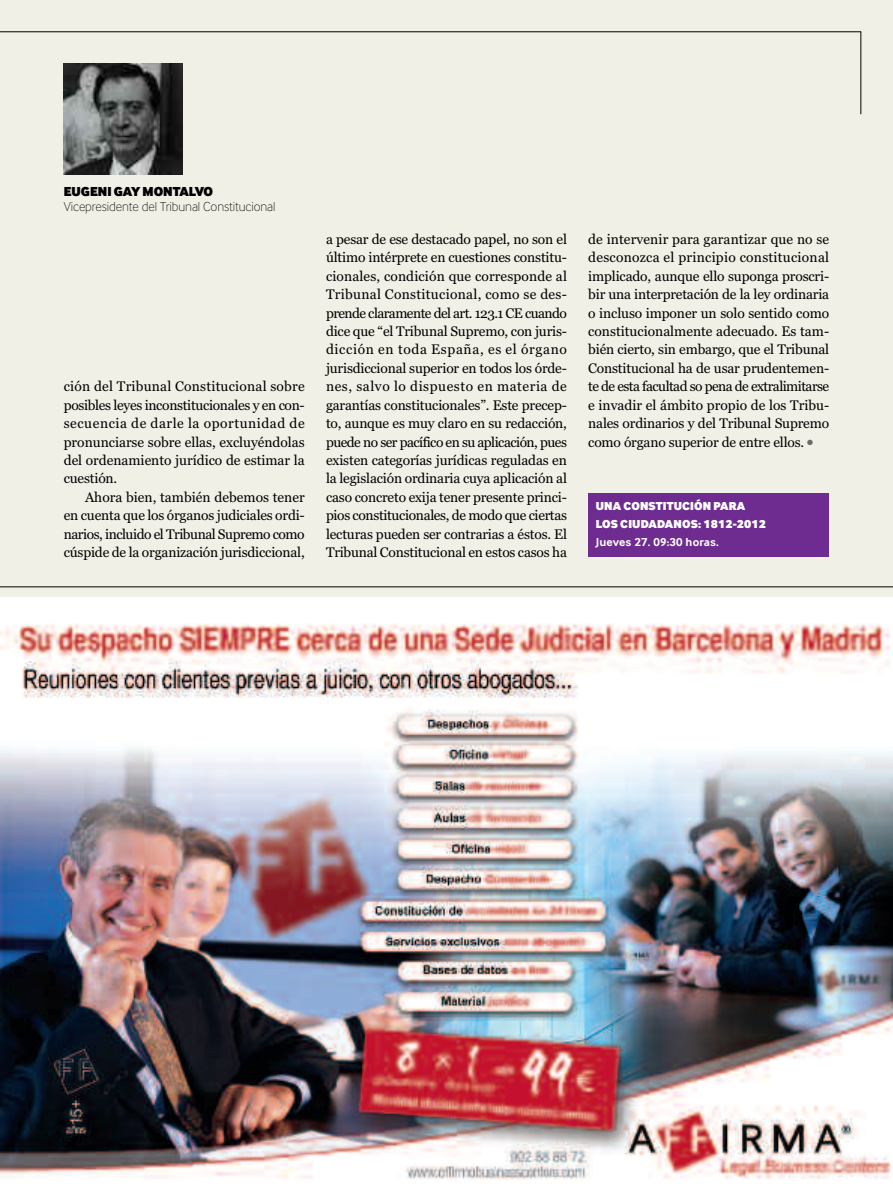
<style>
.page{position:relative;width:893px;height:1191px;background:#f1f0e7}
.page>*{position:absolute;margin:0;border:0;box-sizing:border-box;transform-origin:0 0}
.t1{font:13.8px/18.5px "Georgia";letter-spacing:-.01em;color:#000;text-align:justify}
.t2{font:13.5px "Inter Face Da Ma Th";letter-spacing:-.005em;color:#000}
.t3{font:700 13.5px "Inter Face Da Ma Th";color:#000}
.t4{font:700 12px/18px "Inter Face Da Ma Th";letter-spacing:.01em;color:#fff}
.t5{font:700 12px "Inter Face Da Ma";letter-spacing:.01em;color:#fff}
.s1{color:#6b6b6b}
</style>
<div class="page">
<hr style="left:0;top:32px;width:861px;height:1px;background:#000">
<hr style="left:861px;top:32px;width:1px;height:82px;background:#000">
<img style="left:64px;top:64px;width:119px;height:110px">
<div style="left:588px;top:493px;width:241px;height:64px;background:#6e2c90"></div>
<hr style="left:0;top:586px;width:893px;height:1px;background:#000">
<img style="left:1px;top:601px;width:892px;height:590px">
<p class="t3" style="left:64px;top:187px;width:151px">EUGENIGAY MONTALVO</p>
<p class="t2" style="left:64px;top:202px;width:213px">Vicepresidente del Tribunal Constitucional</p>
<p class="t1" style="left:64px;top:377px;width:242px">ción del Tribunal Constitucional sobre posibles leyes inconstitucionales y en con&shy;secuencia de darle la oportunidad de pronunciarse sobre ellas, excluyéndolas del ordenamiento jurídico de estimar la cuestión.</p>
<p class="t1" style="left:64px;top:488px;width:242px;text-indent:21px">Ahora bien, también debemos tener en cuenta que los órganos judiciales ordi&shy;narios, incluido el Tribunal Supremo como cúspide de la organización jurisdiccional,</p>
<p class="t1" style="left:326px;top:230px;width:242px">a pesar de ese destacado papel, no son el último intérprete en cuestiones constitu&shy;cionales, condición que corresponde al Tribunal Constitucional, como se des&shy;prende claramente del art. 123.1 CE cuando dice que “el Tribunal Supremo, con juris&shy;dicción en toda España, es el órgano jurisdiccional superior en todos los órde&shy;nes, salvo lo dispuesto en materia de garantías constitucionales”. Este precep&shy;to, aunque es muy claro en su redacción, puede no ser pacífico en su aplicación, pues existen categorías jurídicas reguladas en la legislación ordinaria cuya aplicación al caso concreto exija tener presente princi&shy;pios constitucionales, de modo que ciertas lecturas pueden ser contrarias a éstos. El Tribunal Constitucional en estos casos ha</p>
<p class="t1" style="left:588px;top:230px;width:242px">de intervenir para garantizar que no se desconozca el principio constitucional implicado, aunque ello suponga proscri&shy;bir una interpretación de la ley ordinaria o incluso imponer un solo sentido como constitucionalmente adecuado. Es tam&shy;bién cierto, sin embargo, que el Tribunal Constitucional ha de usar prudentemen&shy;te de esta facultad so pena de extralimitarse e invadir el ámbito propio de los Tribu&shy;nales ordinarios y del Tribunal Supremo como órgano superior de entre ellos. <span class="s1">●</span></p>
<p class="t4" style="left:596px;top:498px;width:172px">UNA CONSTITUCIÓN PARA<br>LOS CIUDADANOS: 1812-2012</p>
<p class="t5" style="left:596px;top:537px;width:124px">Jueves 27. 09:30 horas.</p>
</div>
